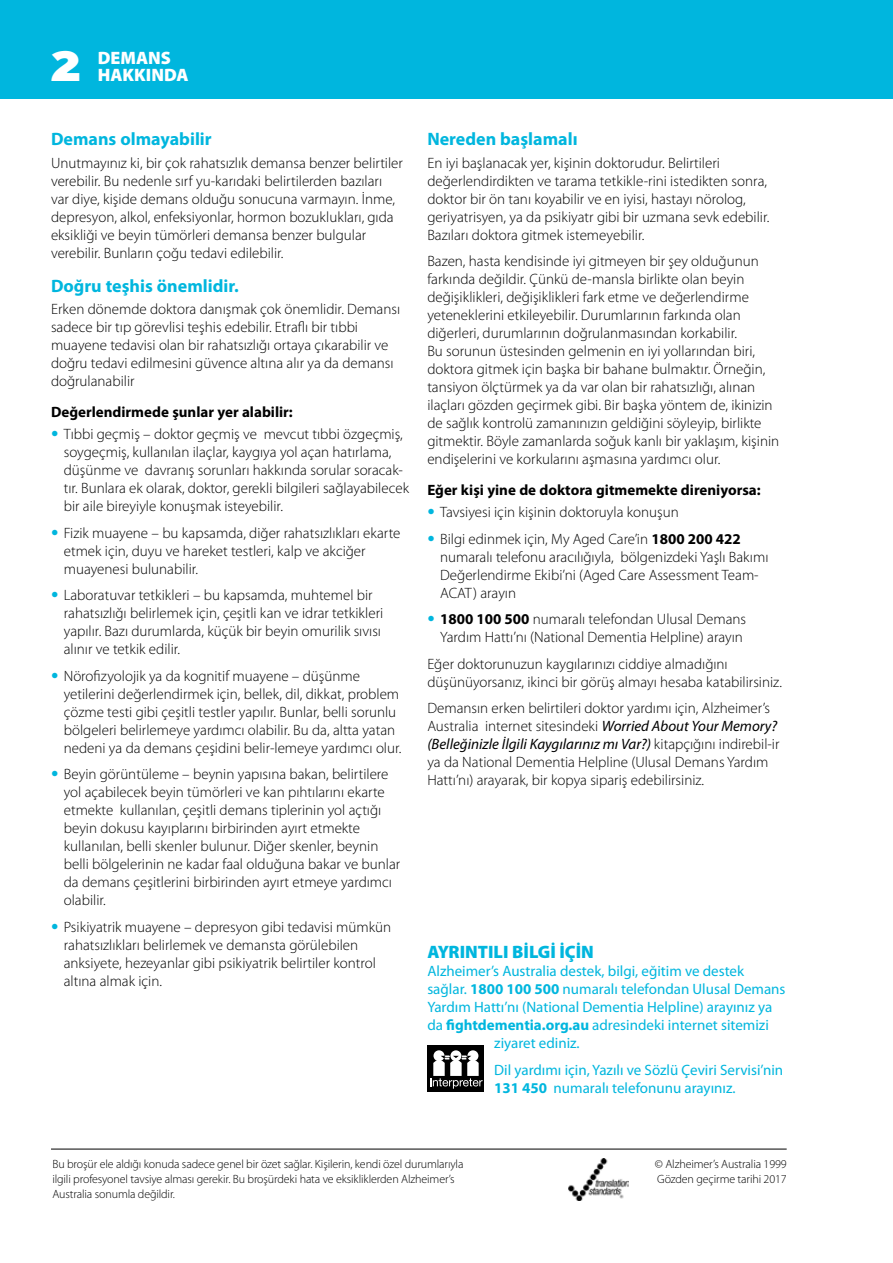
<style>
.page{position:relative;width:893px;height:1263px;background:#fff}
.page>*{position:absolute;margin:0;border:0;box-sizing:border-box;transform-origin:0 0}
.t1{font:900 42px "Augustus";color:#fff}
.t2{font:700 18px "Myriad Pro";color:#00b6de}
.t3{font:900 18px "Myriad Pro";color:#00b6de}
.t4{font:900 18px/17.2px "Myriad Pro";color:#fff}
.t5{font:300 15px/18px "Myriad Pro";color:#000}
.t6{font:15px/18px "Myriad Pro";color:#00b6de}
.t7{font:700 15px "Myriad Pro";color:#000}
.t8{font:300 12px/15px "Myriad Pro";letter-spacing:-.01em;color:#000}
.s1{font-family:"Univers";color:#00b6de}
.s2{font-weight:700}
.s3{font-weight:400;font-style:italic}
</style>
<div class="page">
<div style="left:0;top:0;width:893px;height:99px;background:#00b6de"></div>
<hr style="left:51px;top:1149px;width:736px;height:1px;background:#000">
<div style="left:427px;top:1046px;width:57px;height:46px;background:#000"></div>
<div style="left:467px;top:1050px;width:11px;height:11px;background:#fff;border-radius:50%"></div>
<div style="left:433px;top:1050px;width:11px;height:11px;background:#fff;border-radius:50%"></div>
<div style="left:450px;top:1050px;width:11px;height:11px;background:#fff;border-radius:50%"></div>
<svg style="left:430px;top:1055px;width:53px;height:34px"></svg>
<img style="left:568px;top:1159px;width:60px;height:41px">
<h1 class="t1" style="left:51px;top:41px;width:31px">2</h1>
<p class="t4" style="left:98px;top:48px;width:92px">DEMANS<br>HAKKINDA</p>
<p class="t2" style="left:51px;top:128px;width:162px">Demans olmayabilir</p>
<p class="t5" style="left:51px;top:153px;width:353px">Unutmayınız ki, bir çok rahatsızlık demansa benzer belirtiler verebilir. Bu nedenle sırf yu-karıdaki belirtilerden bazıları var diye, kişide demans olduğu sonucuna varmayın. İnme, depresyon, alkol, enfeksiyonlar, hormon bozuklukları, gıda eksikliği ve beyin tümörleri demansa benzer bulgular verebilir. Bunların çoğu tedavi edilebilir.</p>
<p class="t2" style="left:51px;top:274px;width:189px">Doğru teşhis önemlidir.</p>
<p class="t5" style="left:51px;top:300px;width:351px">Erken dönemde doktora danışmak çok önemlidir. Demansı sadece bir tıp görevlisi teşhis edebilir. Etraflı bir tıbbi muayene tedavisi olan bir rahatsızlığı ortaya çıkarabilir ve doğru tedavi edilmesini güvence altına alır ya da demansı doğrulanabilir</p>
<p class="t7" style="left:51px;top:402px;width:243px">Değerlendirmede şunlar yer alabilir:</p>
<p class="t5" style="left:64px;top:425px;width:347px;text-indent:-13px"><span class="s1">•</span> Tıbbi geçmiş – doktor geçmiş ve mevcut tıbbi özgeçmiş, soygeçmiş, kullanılan ilaçlar, kaygıya yol açan hatırlama, düşünme ve davranış sorunları hakkında sorular soracak&shy;tır. Bunlara ek olarak, doktor, gerekli bilgileri sağlayabilecek bir aile bireyiyle konuşmak isteyebilir.</p>
<p class="t5" style="left:64px;top:524px;width:338px;text-indent:-13px"><span class="s1">•</span> Fizik muayene – bu kapsamda, diğer rahatsızlıkları ekarte etmek için, duyu ve hareket testleri, kalp ve akciğer muayenesi bulunabilir.</p>
<p class="t5" style="left:64px;top:586px;width:321px;text-indent:-13px"><span class="s1">•</span> Laboratuvar tetkikleri – bu kapsamda, muhtemel bir rahatsızlığı belirlemek için, çeşitli kan ve idrar tetkikleri yapılır. Bazı durumlarda, küçük bir beyin omurilik sıvısı alınır ve tetkik edilir.</p>
<p class="t5" style="left:64px;top:667px;width:339px;text-indent:-13px"><span class="s1">•</span> Nörofizyolojik ya da kognitif muayene – düşünme yetilerini değerlendirmek için, bellek, dil, dikkat, problem çözme testi gibi çeşitli testler yapılır. Bunlar, belli sorunlu bölgeleri belirlemeye yardımcı olabilir. Bu da, altta yatan nedeni ya da demans çeşidini belir-lemeye yardımcı olur.</p>
<p class="t5" style="left:64px;top:765px;width:338px;text-indent:-13px"><span class="s1">•</span> Beyin görüntüleme – beynin yapısına bakan, belirtilere yol açabilecek beyin tümörleri ve kan pıhtılarını ekarte etmekte kullanılan, çeşitli demans tiplerinin yol açtığı beyin dokusu kayıplarını birbirinden ayırt etmekte kullanılan, belli skenler bulunur. Diğer skenler, beynin belli bölgelerinin ne kadar faal olduğuna bakar ve bunlar da demans çeşitlerini birbirinden ayırt etmeye yardımcı olabilir.</p>
<p class="t5" style="left:64px;top:918px;width:329px;text-indent:-13px"><span class="s1">•</span> Psikiyatrik muayene – depresyon gibi tedavisi mümkün rahatsızlıkları belirlemek ve demansta görülebilen anksiyete, hezeyanlar gibi psikiyatrik belirtiler kontrol altına almak için.</p>
<p class="t2" style="left:427px;top:128px;width:152px">Nereden başlamalı</p>
<p class="t5" style="left:427px;top:153px;width:344px">En iyi başlanacak yer, kişinin doktorudur. Belirtileri değerlendirdikten ve tarama tetkikle-rini istedikten sonra, doktor bir ön tanı koyabilir ve en iyisi, hastayı nörolog, geriyatrisyen, ya da psikiyatr gibi bir uzmana sevk edebilir.<br>Bazıları doktora gitmek istemeyebilir.</p>
<p class="t5" style="left:427px;top:252px;width:353px">Bazen, hasta kendisinde iyi gitmeyen bir şey olduğunun farkında değildir. Çünkü de-mansla birlikte olan beyin değişiklikleri, değişiklikleri fark etme ve değerlendirme yeteneklerini etkileyebilir. Durumlarının farkında olan diğerleri, durumlarının doğrulanmasından korkabilir.<br>Bu sorunun üstesinden gelmenin en iyi yollarından biri, doktora gitmek için başka bir bahane bulmaktır. Örneğin, tansiyon ölçtürmek ya da var olan bir rahatsızlığı, alınan ilaçları gözden geçirmek gibi. Bir başka yöntem de, ikinizin de sağlık kontrolü zamanınızın geldiğini söyleyip, birlikte gitmektir. Böyle zamanlarda soğuk kanlı bir yaklaşım, kişinin endişelerini ve korkularını aşmasına yardımcı olur.</p>
<p class="t7" style="left:427px;top:480px;width:335px">Eğer kişi yine de doktora gitmemekte direniyorsa:</p>
<p class="t5" style="left:427px;top:503px;width:253px"><span class="s1">•</span> Tavsiyesi için kişinin doktoruyla konuşun</p>
<p class="t5" style="left:440px;top:529px;width:330px;text-indent:-13px"><span class="s1">•</span> Bilgi edinmek için, My Aged Care’in <span class="s2">1800 200 422 </span>numaralı telefonu aracılığıyla, bölgenizdeki Yaşlı Bakımı Değerlendirme Ekibi’ni (Aged Care Assessment Team-ACAT) arayın</p>
<p class="t5" style="left:427px;top:610px;width:320px;text-align:right"><span class="s1">•</span> <span class="s2">1800 100 500</span> numaralı telefondan Ulusal Demans<br>Yardım Hattı’nı (National Dementia Helpline) arayın</p>
<p class="t5" style="left:427px;top:654px;width:356px">Eğer doktorunuzun kaygılarınızı ciddiye almadığını düşünüyorsanız, ikinci bir görüş almayı hesaba katabilirsiniz.</p>
<p class="t5" style="left:427px;top:699px;width:354px">Demansın erken belirtileri doktor yardımı için, Alzheimer’s Australia internet sitesindeki <span class="s3">Worried About Your Memory? (Belleğinizle İlgili Kaygılarınız mı Var?)</span> kitapçığını indirebil-ir ya da National Dementia Helpline (Ulusal Demans Yardım Hattı’nı) arayarak, bir kopya sipariş edebilirsiniz.</p>
<p class="t3" style="left:427px;top:940px;width:168px">AYRINTILI BİLGİ İÇİN</p>
<p class="t6" style="left:427px;top:962px;width:318px">Alzheimer’s Australia destek, bilgi, eğitim ve destek</p>
<p class="t6" style="left:427px;top:980px;width:360px">sağlar. <span class="s2">1800 100 500</span> numaralı telefondan Ulusal Demans</p>
<p class="t6" style="left:427px;top:998px;width:346px">Yardım Hattı’nı (National Dementia Helpline) arayınız ya</p>
<p class="t6" style="left:427px;top:1016px;width:343px">da <span class="s2">fightdementia.org.au</span> adresindeki internet sitemizi</p>
<p class="t6" style="left:494px;top:1034px;width:87px">ziyaret ediniz.</p>
<p class="t6" style="left:494px;top:1060px;width:291px">Dil yardımı için, Yazılı ve Sözlü Çeviri Servisi’nin<br><span class="s2">131 450</span> numaralı telefonunu arayınız.</p>
<p class="t8" style="left:52px;top:1156px;width:412px">Bu broşür ele aldığı konuda sadece genel bir özet sağlar. Kişilerin, kendi özel durumlarıyla ilgili profesyonel tavsiye alması gerekir. Bu broşürdeki hata ve eksikliklerden Alzheimer’s<br>Australia sonumla değildir.</p>
<p class="t8" style="left:655px;top:1156px;width:133px">© Alzheimer’s Australia 1999<br>Gözden geçirme tarihi 2017</p>
</div>
